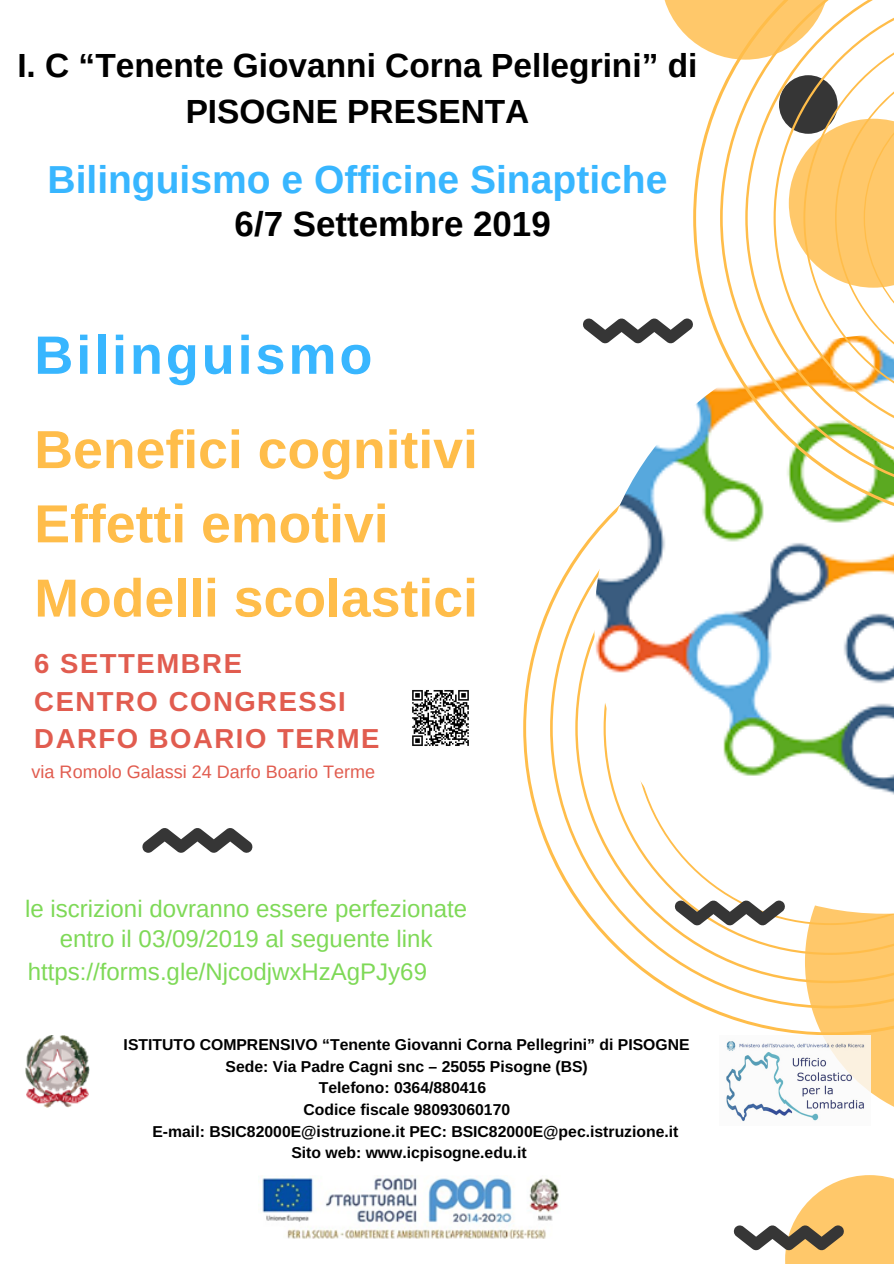
<style>
.page{position:relative;width:894px;height:1264px;background:#fff}
.page>*{position:absolute;margin:0;border:0;box-sizing:border-box;transform-origin:0 0}
.t1{font:700 54px "Arimo";letter-spacing:.055em;color:#38b6ff}
.t2{font:700 53.55px/74.2px "Arimo";color:#ffbd4a}
.t3{font:700 39px "Arimo";color:#38b6ff}
.t4{font:700 34.95px "Arimo";color:#000}
.t5{font:700 33.45px/46px "Arimo";color:#000;text-align:center}
.t6{font:700 27.45px/37px "Arimo";letter-spacing:.055em;color:#e15c4f}
.t7{font:24px/29.8px "Arimo";color:#7ed957;text-align:center}
.t8{font:18px "Arimo";color:#e15c4f}
.t9{font:700 15.75px "Arimo";color:#000}
</style>
<div class="page">
<svg style="left:523px;top:603px;width:27px;height:251px"></svg>
<svg style="left:550px;top:532px;width:124px;height:461px"></svg>
<img style="left:594px;top:437px;width:299px;height:476px">
<svg style="left:142px;top:828px;width:110px;height:24px"></svg>
<img style="left:412px;top:690px;width:57px;height:56px">
<img style="left:25px;top:1035px;width:64px;height:72px">
<img style="left:262px;top:1176px;width:297px;height:62px">
<svg style="left:693px;top:414px;width:200px;height:111px"></svg>
<svg style="left:719px;top:414px;width:174px;height:84px"></svg>
<svg style="left:583px;top:0;width:310px;height:414px"></svg>
<svg style="left:674px;top:622px;width:219px;height:500px"></svg>
<svg style="left:733px;top:1175px;width:160px;height:88px"></svg>
<h3 class="t5" style="left:17px;top:42px;width:681px">I. C “Tenente Giovanni Corna Pellegrini” di<br>PISOGNE PRESENTA</h3>
<h3 class="t3" style="left:47px;top:158px;width:621px">Bilinguismo e Officine Sinaptiche</h3>
<h3 class="t4" style="left:234px;top:204px;width:317px">6/7 Settembre 2019</h3>
<h1 class="t1" style="left:34px;top:325px;width:339px">Bilinguismo</h1>
<h2 class="t2" style="left:34px;top:412px;width:445px">Benefici cognitivi<br>Effetti emotivi<br>Modelli scolastici</h2>
<h3 class="t6" style="left:34px;top:645px;width:346px">6 SETTEMBRE<br>CENTRO CONGRESSI<br>DARFO BOARIO TERME</h3>
<p class="t8" style="left:32px;top:762px;width:345px">via Romolo Galassi 24 Darfo Boario Terme</p>
<h3 class="t7" style="left:25px;top:894px;width:443px">le iscrizioni dovranno essere perfezionate entro il 03/09/2019 al seguente link</h3>
<h3 class="t7" style="left:28px;top:956px;width:400px">https://forms.gle/NjcodjwxHzAgPJy69</h3>
<p class="t9" style="left:124px;top:1035px;width:567px">ISTITUTO COMPRENSIVO “Tenente Giovanni Corna Pellegrini” di PISOGNE</p>
<p class="t9" style="left:225px;top:1057px;width:363px">Sede: Via Padre Cagni snc – 25055 Pisogne (BS)</p>
<p class="t9" style="left:319px;top:1079px;width:169px">Telefono: 0364/880416</p>
<p class="t9" style="left:303px;top:1100px;width:208px">Codice fiscale 98093060170</p>
<p class="t9" style="left:152px;top:1122px;width:527px">E-mail: BSIC82000E@istruzione.it PEC: BSIC82000E@pec.istruzione.it</p>
<p class="t9" style="left:291px;top:1144px;width:237px">Sito web: www.icpisogne.edu.it</p>
</div>
